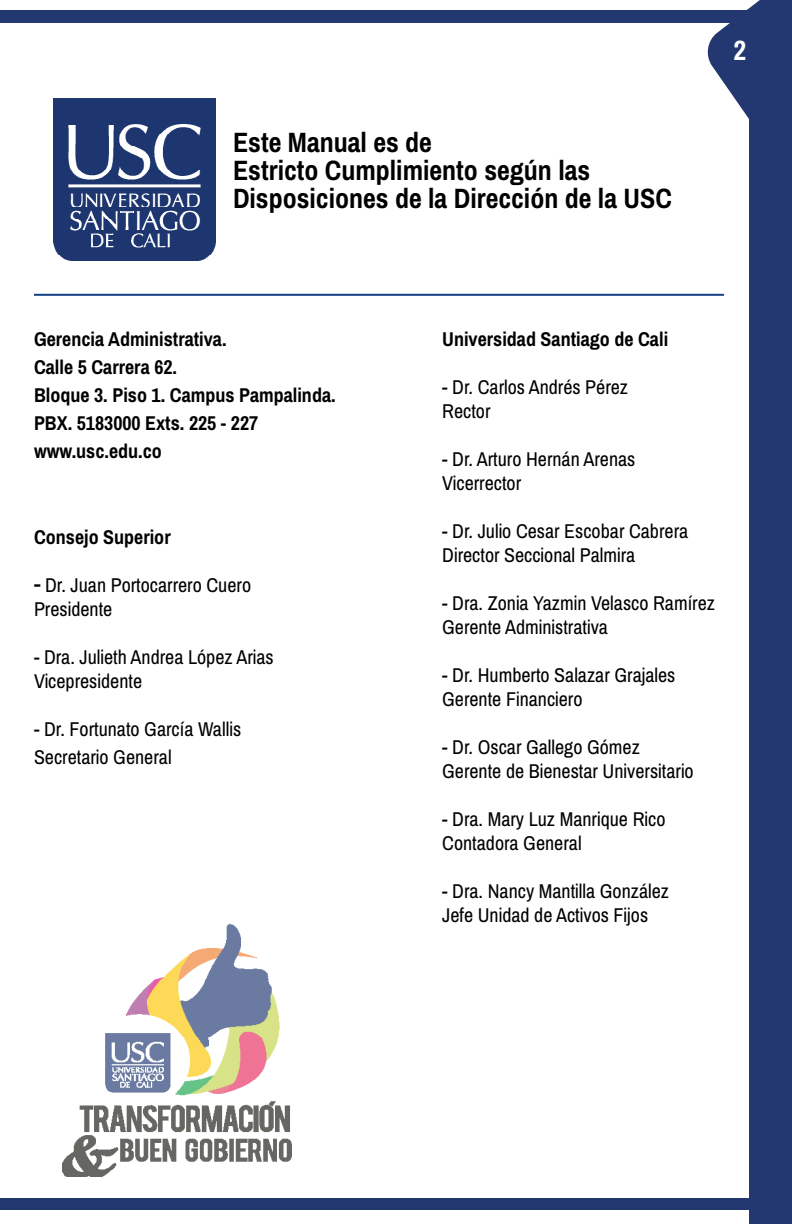
<style>
.page{position:relative;width:792px;height:1224px;background:#fff}
.page>*{position:absolute;margin:0;border:0;box-sizing:border-box;transform-origin:0 0}
.t1{font:700 28px/28px "Archivo Narrow";color:#000}
.t2{font:700 28px "Archivo Narrow";color:#fff}
.t3{font:20px/24px "Archivo Narrow";color:#000}
.t4{font:700 20px/28px "Archivo Narrow";color:#000}
.s1{font-size:24px}
</style>
<div class="page">
<div style="left:0;top:1198px;width:792px;height:12px;background:#233770"></div>
<div style="left:0;top:10px;width:792px;height:12px;background:#233770"></div>
<svg style="left:705px;top:0;width:87px;height:322px"></svg>
<div style="left:750px;top:110px;width:42px;height:1114px;background:#233770"></div>
<hr style="left:34px;top:294px;width:690px;height:2px;background:#133d85">
<img style="left:62px;top:923px;width:230px;height:254px">
<img style="left:54px;top:98px;width:162px;height:163px">
<h1 class="t1" style="left:233px;top:128px;width:440px">Este Manual es de<br>Estricto Cumplimiento según las<br>Disposiciones de la Dirección de la USC</h1>
<h1 class="t2" style="left:733px;top:33px;width:14px">2</h1>
<p class="t4" style="left:34px;top:325px;width:303px">Gerencia Administrativa.<br>Calle 5 Carrera 62.<br>Bloque 3. Piso 1. Campus Pampalinda.<br>PBX. 5183000 Exts. 225 - 227 www.usc.edu.co</p>
<p class="t4" style="left:34px;top:523px;width:138px">Consejo Superior</p>
<p class="t3" style="left:34px;top:573px;width:219px"><span class="s1">-</span> Dr. Juan Portocarrero Cuero<br>Presidente</p>
<p class="t3" style="left:34px;top:645px;width:241px">- Dra. Julieth Andrea López Arias<br>Vicepresidente</p>
<p class="t3" style="left:34px;top:715px;width:209px;line-height:28px">- Dr. Fortunato García Wallis<br>Secretario General</p>
<p class="t4" style="left:442px;top:325px;width:228px">Universidad Santiago de Cali</p>
<p class="t3" style="left:442px;top:376px;width:187px">- Dr. Carlos Andrés Pérez<br>Rector</p>
<p class="t3" style="left:442px;top:448px;width:195px">- Dr. Arturo Hernán Arenas<br>Vicerrector</p>
<p class="t3" style="left:442px;top:520px;width:248px">- Dr. Julio Cesar Escobar Cabrera<br>Director Seccional Palmira</p>
<p class="t3" style="left:442px;top:592px;width:274px">- Dra. Zonia Yazmin Velasco Ramírez<br>Gerente Administrativa</p>
<p class="t3" style="left:442px;top:664px;width:235px">- Dr. Humberto Salazar Grajales<br>Gerente Financiero</p>
<p class="t3" style="left:442px;top:736px;width:253px">- Dr. Oscar Gallego Gómez<br>Gerente de Bienestar Universitario</p>
<p class="t3" style="left:442px;top:808px;width:225px">- Dra. Mary Luz Manrique Rico<br>Contadora General</p>
<p class="t3" style="left:442px;top:880px;width:228px">- Dra. Nancy Mantilla González<br>Jefe Unidad de Activos Fijos</p>
</div>
